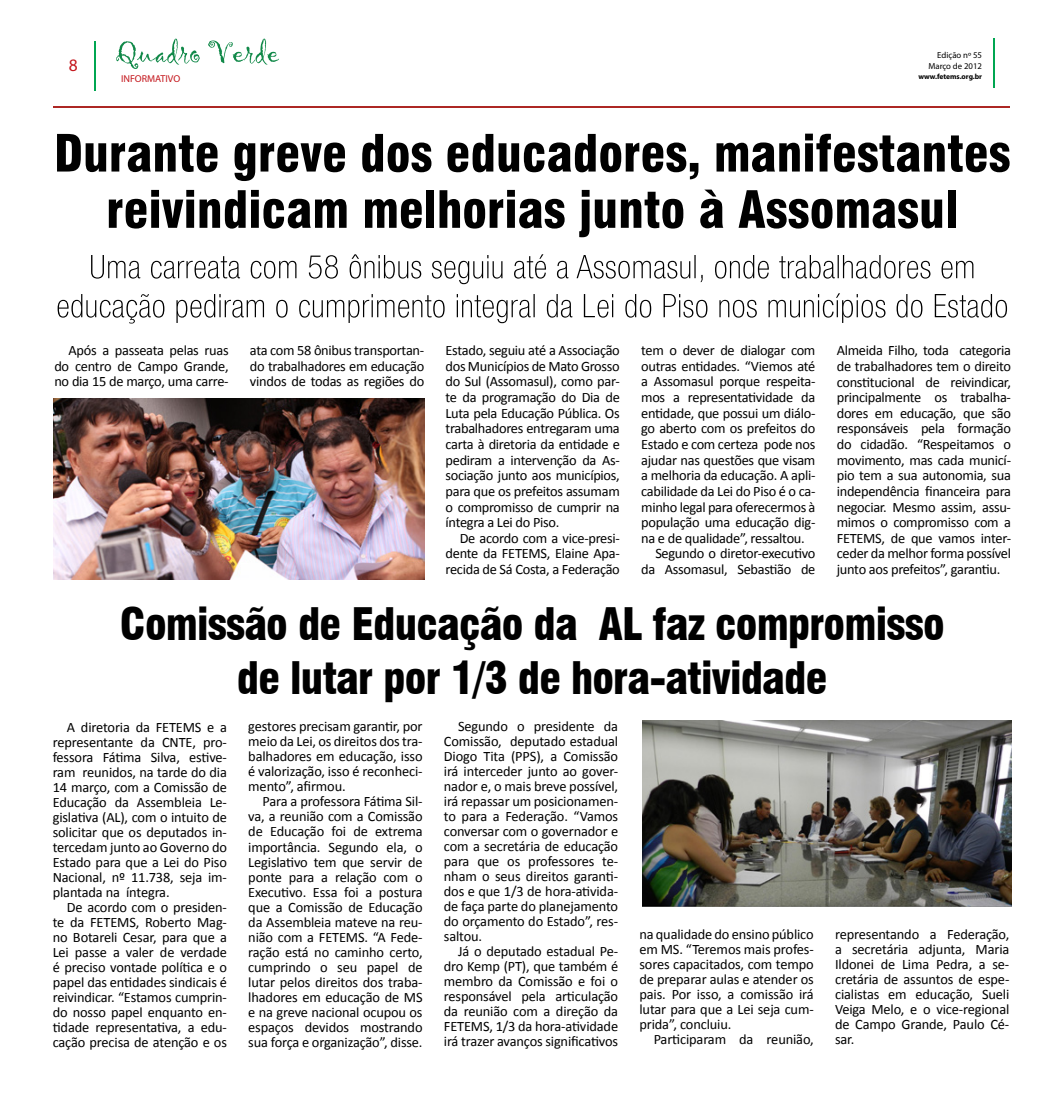
<style>
.page{position:relative;width:1063px;height:1099px;background:#fff}
.page>*{position:absolute;margin:0;border:0;box-sizing:border-box;transform-origin:0 0}
.t1{font:900 condensed 50px/56.2px "Swiss 721 BT";color:#000;text-align:center}
.t2{font:900 condensed 43.75px/53.8px "Swiss 721 BT";letter-spacing:-.02em;color:#000;text-align:center}
.t3{font:17.5px "Myriad Pro";color:#c4161c}
.t4{font:14.38px/15px "Calibri";letter-spacing:-.02em;color:#000;text-align:justify}
.t5{font:10px "Myriad Pro";color:#c4161c}
.t6{font:8.75px "Myriad Pro";color:#000}
.t7{font:700 7.5px "Myriad Pro";letter-spacing:-.005em;color:#000}
</style>
<div class="page">
<hr style="left:94px;top:41px;width:1px;height:50px;background:#00a651">
<svg style="left:116px;top:39px;width:163px;height:30px"></svg>
<hr style="left:994px;top:38px;width:1px;height:50px;background:#00a651">
<hr style="left:53px;top:106px;width:957px;height:2px;background:#ad2724">
<svg style="left:58px;top:293px;width:949px;height:30px"></svg>
<svg style="left:91px;top:254px;width:882px;height:30px"></svg>
<img style="left:54px;top:398px;width:370px;height:181px">
<img style="left:642px;top:720px;width:370px;height:186px">
<p class="t3" style="left:69px;top:54px;width:10px">8</p>
<p class="t5" style="left:121px;top:73px;width:61px">INFORMATIVO</p>
<p class="t6" style="left:937px;top:50px;width:46px">Edição nº 55</p>
<p class="t6" style="left:928px;top:61px;width:55px">Março de 2012</p>
<p class="t7" style="left:918px;top:72px;width:65px">www.fetems.org.br</p>
<h1 class="t1" style="left:54px;top:125px;width:958px">Durante greve dos educadores, manifestantes reivindicam melhorias junto à Assomasul</h1>
<p class="t4" style="left:54px;top:342px;width:176px;line-height:15.6px;text-indent:14px">Após a passeata pelas ruas do centro de Campo Grande, no dia 15 de março, uma carre-</p>
<p class="t4" style="left:250px;top:342px;width:176px;line-height:15.6px">ata com 58 ônibus transportan&shy;do trabalhadores em educação vindos de todas as regiões do</p>
<p class="t4" style="left:446px;top:342px;width:176px;line-height:15.6px">Estado, seguiu até a Associação dos Municípios de Mato Grosso do Sul (Assomasul), como par&shy;te da programação do Dia de Luta pela Educação Pública. Os trabalhadores entregaram uma carta à diretoria da entidade e pediram a intervenção da As&shy;sociação junto aos municípios, para que os prefeitos assumam o compromisso de cumprir na íntegra a Lei do Piso.</p>
<p class="t4" style="left:446px;top:529px;width:176px;line-height:15.6px;text-indent:14px">De acordo com a vice-presi&shy;dente da FETEMS, Elaine Apa&shy;recida de Sá Costa, a Federação</p>
<p class="t4" style="left:641px;top:342px;width:176px">tem o dever de dialogar com</p>
<p class="t4" style="left:641px;top:358px;width:176px">outras entidades. “Viemos até</p>
<p class="t4" style="left:641px;top:373px;width:176px">a Assomasul porque respeita-</p>
<p class="t4" style="left:641px;top:389px;width:176px">mos a representatividade da</p>
<p class="t4" style="left:641px;top:405px;width:176px">entidade, que possui um diálo-</p>
<p class="t4" style="left:641px;top:420px;width:176px">go aberto com os prefeitos do</p>
<p class="t4" style="left:641px;top:436px;width:176px">Estado e com certeza pode nos</p>
<p class="t4" style="left:641px;top:451px;width:176px">ajudar nas questões que visam</p>
<p class="t4" style="left:641px;top:467px;width:176px">a melhoria da educação. A apli-</p>
<p class="t4" style="left:641px;top:483px;width:176px">cabilidade da Lei do Piso é o ca-</p>
<p class="t4" style="left:641px;top:498px;width:176px">minho legal para oferecermos à</p>
<p class="t4" style="left:641px;top:514px;width:176px">população uma educação dig-</p>
<p class="t4" style="left:641px;top:530px;width:165px">na e de qualidade”, ressaltou.</p>
<p class="t4" style="left:655px;top:545px;width:162px">Segundo o diretor-executivo</p>
<p class="t4" style="left:641px;top:561px;width:176px">da Assomasul, Sebastião de</p>
<p class="t4" style="left:837px;top:342px;width:176px;line-height:15.6px">Almeida Filho, toda categoria de trabalhadores tem o direito constitucional de reivindicar, principalmente os trabalha&shy;dores em educação, que são responsáveis pela formação do cidadão. “Respeitamos o movimento, mas cada municí&shy;pio tem a sua autonomia, sua independência financeira para negociar. Mesmo assim, assu&shy;mimos o compromisso com a FETEMS, de que vamos inter&shy;ceder da melhor forma possível junto aos prefeitos”, garantiu.</p>
<h2 class="t2" style="left:120px;top:597px;width:826px">Comissão de Educação da AL faz compromisso de lutar por 1/3 de hora-atividade</h2>
<p class="t4" style="left:53px;top:718px;width:176px;text-indent:14px">A diretoria da FETEMS e a representante da CNTE, pro&shy;fessora Fátima Silva, estive&shy;ram reunidos, na tarde do dia 14 março, com a Comissão de Educação da Assembleia Le&shy;gislativa (AL), com o intuito de solicitar que os deputados in&shy;tercedam junto ao Governo do Estado para que a Lei do Piso Nacional, nº 11.738, seja im&shy;plantada na íntegra.</p>
<p class="t4" style="left:53px;top:898px;width:176px;text-indent:14px">De acordo com o presiden&shy;te da FETEMS, Roberto Mag&shy;no Botareli Cesar, para que a Lei passe a valer de verdade é preciso vontade política e o papel das entidades sindicais é reivindicar. “Estamos cumprin&shy;do nosso papel enquanto en&shy;tidade representativa, a edu&shy;cação precisa de atenção e os</p>
<p class="t4" style="left:444px;top:718px;width:176px;text-indent:14px">Segundo o presidente da Comissão, deputado estadual Diogo Tita (PPS), a Comissão irá interceder junto ao gover&shy;nador e, o mais breve possível, irá repassar um posicionamen&shy;to para a Federação. “Vamos conversar com o governador e com a secretária de educação para que os professores te&shy;nham o seus direitos garanti&shy;dos e que 1/3 de hora-ativida&shy;de faça parte do planejamento do orçamento do Estado”, res&shy;saltou.</p>
<p class="t4" style="left:444px;top:943px;width:176px;text-indent:14px">Já o deputado estadual Pe&shy;dro Kemp (PT), que também é membro da Comissão e foi o responsável pela articulação da reunião com a direção da FETEMS, 1/3 da hora-atividade irá trazer avanços significativos</p>
<p class="t4" style="left:248px;top:718px;width:176px">gestores precisam garantir, por meio da Lei, os direitos dos tra&shy;balhadores em educação, isso é valorização, isso é reconheci&shy;mento”, afirmou.</p>
<p class="t4" style="left:248px;top:793px;width:176px;text-indent:14px">Para a professora Fátima Sil&shy;va, a reunião com a Comissão de Educação foi de extrema importância. Segundo ela, o Legislativo tem que servir de ponte para a relação com o Executivo. Essa foi a postura que a Comissão de Educação da Assembleia mateve na reu&shy;nião com a FETEMS. “A Fede&shy;ração está no caminho certo, cumprindo o seu papel de lutar pelos direitos dos traba&shy;lhadores em educação de MS e na greve nacional ocupou os espaços devidos mostrando sua força e organização”, disse.</p>
<p class="t4" style="left:639px;top:926px;width:176px">na qualidade do ensino público em MS. “Teremos mais profes&shy;sores capacitados, com tempo de preparar aulas e atender os pais. Por isso, a comissão irá lutar para que a Lei seja cum&shy;prida”, concluiu.</p>
<p class="t4" style="left:654px;top:1031px;width:162px">Participaram da reunião,</p>
<p class="t4" style="left:835px;top:926px;width:176px">representando a Federação, a secretária adjunta, Maria Ildonei de Lima Pedra, a se&shy;cretária de assuntos de espe&shy;cialistas em educação, Sueli Veiga Melo, e o vice-regional de Campo Grande, Paulo Cé&shy;sar.</p>
</div>
